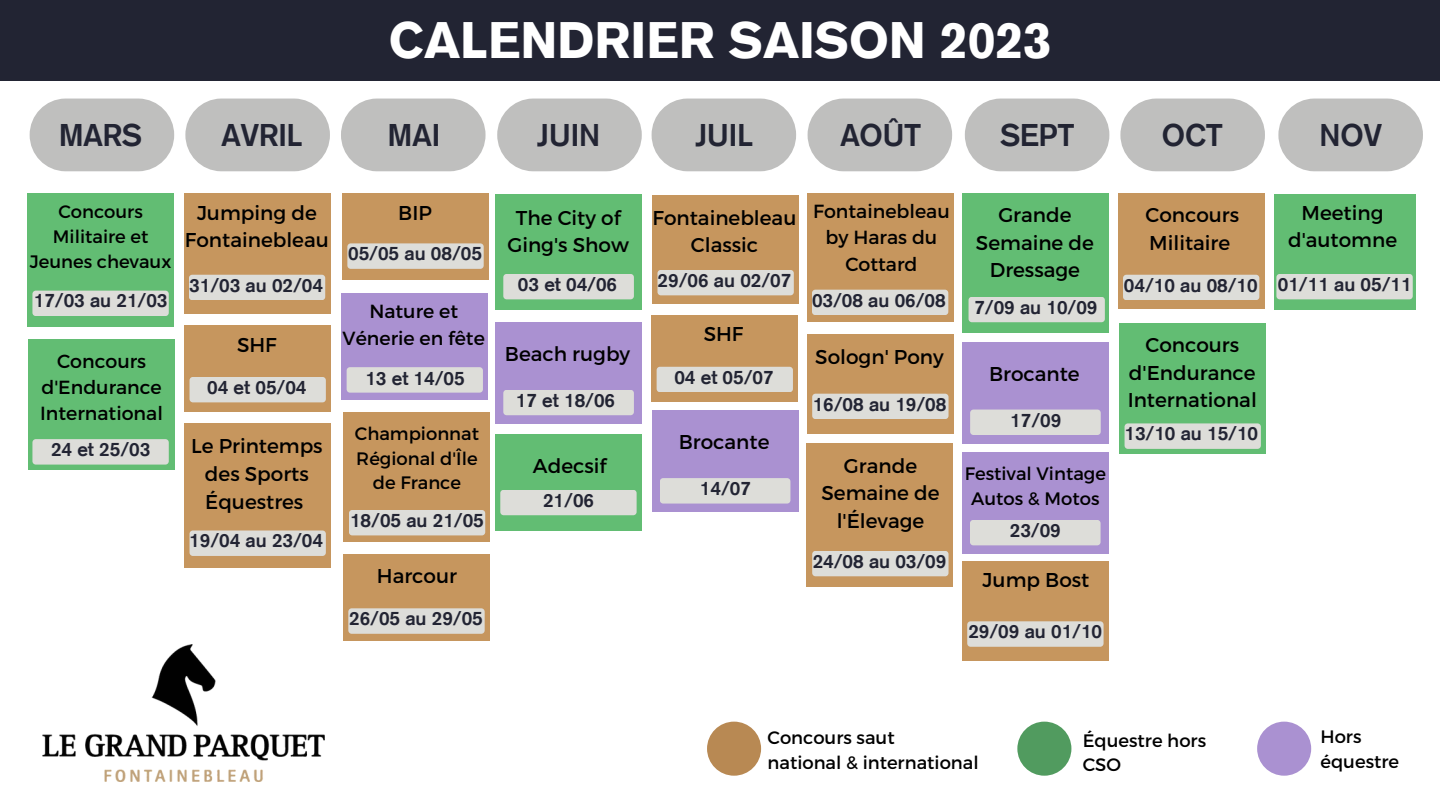
<style>
.page{position:relative;width:1440px;height:810px;background:#fff}
.page>*{position:absolute;margin:0;border:0;box-sizing:border-box;transform-origin:0 0}
.t1{font:900 50px "Akzidenz Grotesk";color:#fff}
.t2{font:700 30.6px "Akzidenz Grotesk";color:#222433}
.t3{font:20px/27.8px "Montserrat";color:#000;text-align:center}
.t4{font:700 19px "Akzidenz Grotesk";color:#222433}
.t5{font:19px/26.2px "Montserrat";color:#000;text-align:center}
.t6{font:18px/24.8px "Montserrat";color:#000;text-align:center}
</style>
<div class="page">
<div style="left:0;top:0;width:1440px;height:81px;background:#222433"></div>
<div style="left:341px;top:99px;width:145px;height:72px;background:#bfbfbe;border-radius:36px"></div>
<div style="left:497px;top:99px;width:145px;height:72px;background:#bfbfbe;border-radius:36px"></div>
<div style="left:28px;top:194px;width:146px;height:133px;background:#62bd73"></div>
<div style="left:29px;top:340px;width:146px;height:130px;background:#62bd73"></div>
<div style="left:185px;top:194px;width:146px;height:120px;background:#c6965e"></div>
<div style="left:707px;top:722px;width:54px;height:54px;background:#b88953;border-radius:50%"></div>
<div style="left:1017px;top:722px;width:54px;height:54px;background:#519b5f;border-radius:50%"></div>
<div style="left:1257px;top:722px;width:54px;height:54px;background:#aa91d1;border-radius:50%"></div>
<div style="left:185px;top:423px;width:146px;height:145px;background:#c6965e"></div>
<div style="left:342px;top:194px;width:146px;height:86px;background:#c6965e"></div>
<div style="left:341px;top:293px;width:146px;height:107px;background:#aa91d1"></div>
<div style="left:343px;top:412px;width:146px;height:130px;background:#c6965e"></div>
<div style="left:343px;top:555px;width:146px;height:86px;background:#c6965e"></div>
<div style="left:185px;top:326px;width:146px;height:86px;background:#c6965e"></div>
<div style="left:807px;top:194px;width:147px;height:128px;background:#c6965e"></div>
<div style="left:807px;top:335px;width:147px;height:99px;background:#c6965e"></div>
<div style="left:807px;top:444px;width:146px;height:143px;background:#c6965e"></div>
<div style="left:1118px;top:194px;width:146px;height:115px;background:#c6965e"></div>
<div style="left:1119px;top:323px;width:146px;height:130px;background:#62bd73"></div>
<div style="left:1274px;top:194px;width:141px;height:115px;background:#62bd73"></div>
<div style="left:30px;top:99px;width:144px;height:72px;background:#bfbfbe;border-radius:36px"></div>
<div style="left:185px;top:99px;width:145px;height:72px;background:#bfbfbe;border-radius:36px"></div>
<div style="left:652px;top:99px;width:144px;height:72px;background:#bfbfbe;border-radius:36px"></div>
<div style="left:808px;top:99px;width:144px;height:72px;background:#bfbfbe;border-radius:36px"></div>
<div style="left:965px;top:99px;width:144px;height:72px;background:#bfbfbe;border-radius:36px"></div>
<div style="left:1120px;top:99px;width:145px;height:72px;background:#bfbfbe;border-radius:36px"></div>
<div style="left:1278px;top:99px;width:145px;height:72px;background:#bfbfbe;border-radius:36px"></div>
<div style="left:32px;top:291px;width:137px;height:25px;background:#ddddd9;border-radius:3px"></div>
<div style="left:32px;top:439px;width:137px;height:26px;background:#ddddd9;border-radius:3px"></div>
<div style="left:189px;top:275px;width:136px;height:25px;background:#ddddd9;border-radius:3px"></div>
<div style="left:190px;top:530px;width:136px;height:26px;background:#ddddd9;border-radius:3px"></div>
<div style="left:347px;top:243px;width:137px;height:26px;background:#ddddd9;border-radius:3px"></div>
<div style="left:347px;top:367px;width:136px;height:26px;background:#ddddd9;border-radius:3px"></div>
<div style="left:349px;top:510px;width:136px;height:25px;background:#ddddd9;border-radius:3px"></div>
<div style="left:348px;top:608px;width:137px;height:26px;background:#ddddd9;border-radius:3px"></div>
<div style="left:496px;top:322px;width:146px;height:101px;background:#aa91d1"></div>
<div style="left:503px;top:390px;width:131px;height:25px;background:#ddddd9;border-radius:3px"></div>
<div style="left:652px;top:195px;width:146px;height:109px;background:#c6965e"></div>
<div style="left:657px;top:270px;width:137px;height:25px;background:#ddddd9;border-radius:3px"></div>
<div style="left:190px;top:377px;width:136px;height:25px;background:#ddddd9;border-radius:3px"></div>
<div style="left:651px;top:315px;width:147px;height:86px;background:#c6965e"></div>
<div style="left:657px;top:367px;width:136px;height:25px;background:#ddddd9;border-radius:3px"></div>
<div style="left:812px;top:290px;width:136px;height:25px;background:#ddddd9;border-radius:3px"></div>
<div style="left:812px;top:394px;width:136px;height:25px;background:#ddddd9;border-radius:3px"></div>
<div style="left:812px;top:551px;width:136px;height:25px;background:#ddddd9;border-radius:3px"></div>
<div style="left:963px;top:561px;width:146px;height:99px;background:#c6965e"></div>
<div style="left:967px;top:621px;width:137px;height:26px;background:#ddddd9;border-radius:3px"></div>
<div style="left:1123px;top:275px;width:136px;height:25px;background:#ddddd9;border-radius:3px"></div>
<div style="left:1125px;top:423px;width:136px;height:26px;background:#ddddd9;border-radius:3px"></div>
<div style="left:1276px;top:274px;width:137px;height:25px;background:#ddddd9;border-radius:3px"></div>
<img style="left:43px;top:644px;width:282px;height:137px">
<div style="left:963px;top:194px;width:146px;height:139px;background:#62bd73"></div>
<div style="left:969px;top:297px;width:136px;height:25px;background:#ddddd9;border-radius:3px"></div>
<div style="left:496px;top:194px;width:146px;height:115px;background:#62bd73"></div>
<div style="left:503px;top:274px;width:131px;height:25px;background:#ddddd9;border-radius:3px"></div>
<div style="left:496px;top:434px;width:146px;height:96px;background:#62bd73"></div>
<div style="left:500px;top:490px;width:137px;height:25px;background:#ddddd9;border-radius:3px"></div>
<div style="left:962px;top:452px;width:146px;height:102px;background:#aa91d1"></div>
<div style="left:970px;top:520px;width:131px;height:25px;background:#ddddd9;border-radius:3px"></div>
<div style="left:652px;top:411px;width:146px;height:101px;background:#aa91d1"></div>
<div style="left:660px;top:478px;width:130px;height:26px;background:#ddddd9;border-radius:3px"></div>
<div style="left:963px;top:342px;width:146px;height:101px;background:#aa91d1"></div>
<div style="left:970px;top:410px;width:131px;height:25px;background:#ddddd9;border-radius:3px"></div>
<p class="t1" style="left:389px;top:22px;width:664px">CALENDRIER SAISON 2023</p>
<p class="t2" style="left:59px;top:124px;width:84px">MARS</p>
<p class="t2" style="left:222px;top:124px;width:82px">AVRIL</p>
<p class="t2" style="left:695px;top:125px;width:59px">JUIL</p>
<p class="t2" style="left:840px;top:124px;width:82px">AOÛT</p>
<p class="t2" style="left:1000px;top:124px;width:75px">SEPT</p>
<p class="t2" style="left:1162px;top:124px;width:62px">OCT</p>
<p class="t2" style="left:1320px;top:124px;width:64px">NOV</p>
<p class="t2" style="left:388px;top:124px;width:54px">MAI</p>
<p class="t2" style="left:537px;top:124px;width:65px">JUIN</p>
<p class="t6" style="left:30px;top:199px;width:143px">Concours<br>Militaire et<br>Jeunes chevaux</p>
<p class="t4" style="left:34px;top:294px;width:135px">17/03 au 21/03</p>
<p class="t5" style="left:40px;top:347px;width:124px">Concours d'Endurance<br>International</p>
<p class="t4" style="left:51px;top:442px;width:101px">24 et 25/03</p>
<p class="t3" style="left:185px;top:198px;width:145px">Jumping de<br>Fontainebleau</p>
<p class="t4" style="left:189px;top:278px;width:135px">31/03 au 02/04</p>
<p class="t3" style="left:237px;top:330px;width:41px">SHF</p>
<p class="t4" style="left:207px;top:380px;width:101px">04 et 05/04</p>
<p class="t3" style="left:191px;top:431px;width:133px">Le Printemps des Sports<br>Équestres</p>
<p class="t4" style="left:189px;top:534px;width:135px">19/04 au 23/04</p>
<p class="t3" style="left:398px;top:198px;width:35px">BIP</p>
<p class="t4" style="left:348px;top:247px;width:135px">05/05 au 08/05</p>
<p class="t5" style="left:343px;top:298px;width:144px">Nature et<br>Vénerie en fête</p>
<p class="t4" style="left:365px;top:371px;width:101px">13 et 14/05</p>
<p class="t6" style="left:355px;top:420px;width:126px">Championnat<br>Régional d'Île de France</p>
<p class="t4" style="left:350px;top:514px;width:135px">18/05 au 21/05</p>
<p class="t3" style="left:377px;top:561px;width:82px">Harcour</p>
<p class="t4" style="left:349px;top:612px;width:135px">26/05 au 29/05</p>
<p class="t3" style="left:507px;top:203px;width:123px">The City of<br>Ging's Show</p>
<p class="t4" style="left:518px;top:277px;width:101px">03 et 04/06</p>
<p class="t3" style="left:505px;top:339px;width:127px">Beach rugby</p>
<p class="t4" style="left:516px;top:394px;width:101px">17 et 18/06</p>
<p class="t3" style="left:533px;top:451px;width:75px">Adecsif</p>
<p class="t4" style="left:543px;top:493px;width:53px">21/06</p>
<p class="t3" style="left:653px;top:203px;width:145px">Fontainebleau<br>Classic</p>
<p class="t4" style="left:658px;top:273px;width:135px">29/06 au 02/07</p>
<p class="t3" style="left:704px;top:319px;width:41px">SHF</p>
<p class="t4" style="left:674px;top:370px;width:101px">04 et 05/07</p>
<p class="t3" style="left:679px;top:427px;width:92px">Brocante</p>
<p class="t4" style="left:700px;top:482px;width:53px">14/07</p>
<p class="t5" style="left:813px;top:197px;width:138px">Fontainebleau by Haras du<br>Cottard</p>
<p class="t4" style="left:812px;top:293px;width:135px">03/08 au 06/08</p>
<p class="t3" style="left:815px;top:342px;width:130px">Sologn' Pony</p>
<p class="t4" style="left:813px;top:397px;width:135px">16/08 au 19/08</p>
<p class="t3" style="left:822px;top:451px;width:119px">Grande<br>Semaine de l'Élevage</p>
<p class="t4" style="left:813px;top:554px;width:135px">24/08 au 03/09</p>
<p class="t3" style="left:976px;top:200px;width:119px">Grande<br>Semaine de<br>Dressage</p>
<p class="t4" style="left:974px;top:300px;width:125px">7/09 au 10/09</p>
<p class="t3" style="left:989px;top:359px;width:92px">Brocante</p>
<p class="t4" style="left:1010px;top:413px;width:53px">17/09</p>
<p class="t6" style="left:965px;top:460px;width:143px">Festival Vintage<br>Autos &amp; Motos</p>
<p class="t4" style="left:1010px;top:523px;width:53px">23/09</p>
<p class="t3" style="left:983px;top:565px;width:108px">Jump Bost</p>
<p class="t4" style="left:968px;top:625px;width:135px">29/09 au 01/10</p>
<p class="t3" style="left:1145px;top:200px;width:95px;text-align:left">Concours<br>Militaire</p>
<p class="t4" style="left:1124px;top:278px;width:135px">04/10 au 08/10</p>
<p class="t3" style="left:1128px;top:330px;width:131px">Concours d'Endurance<br>International</p>
<p class="t4" style="left:1124px;top:427px;width:135px">13/10 au 15/10</p>
<p class="t3" style="left:1288px;top:198px;width:111px">Meeting d'automne</p>
<p class="t4" style="left:1278px;top:277px;width:135px">01/11 au 05/11</p>
<p class="t6" style="left:768px;top:724px;width:129px">Concours saut</p>
<p class="t6" style="left:768px;top:749px;width:213px">national &amp; international</p>
<p class="t6" style="left:1083px;top:727px;width:125px;text-align:left">Équestre hors<br>CSO</p>
<p class="t6" style="left:1320px;top:724px;width:80px;text-align:left">Hors équestre</p>
</div>
